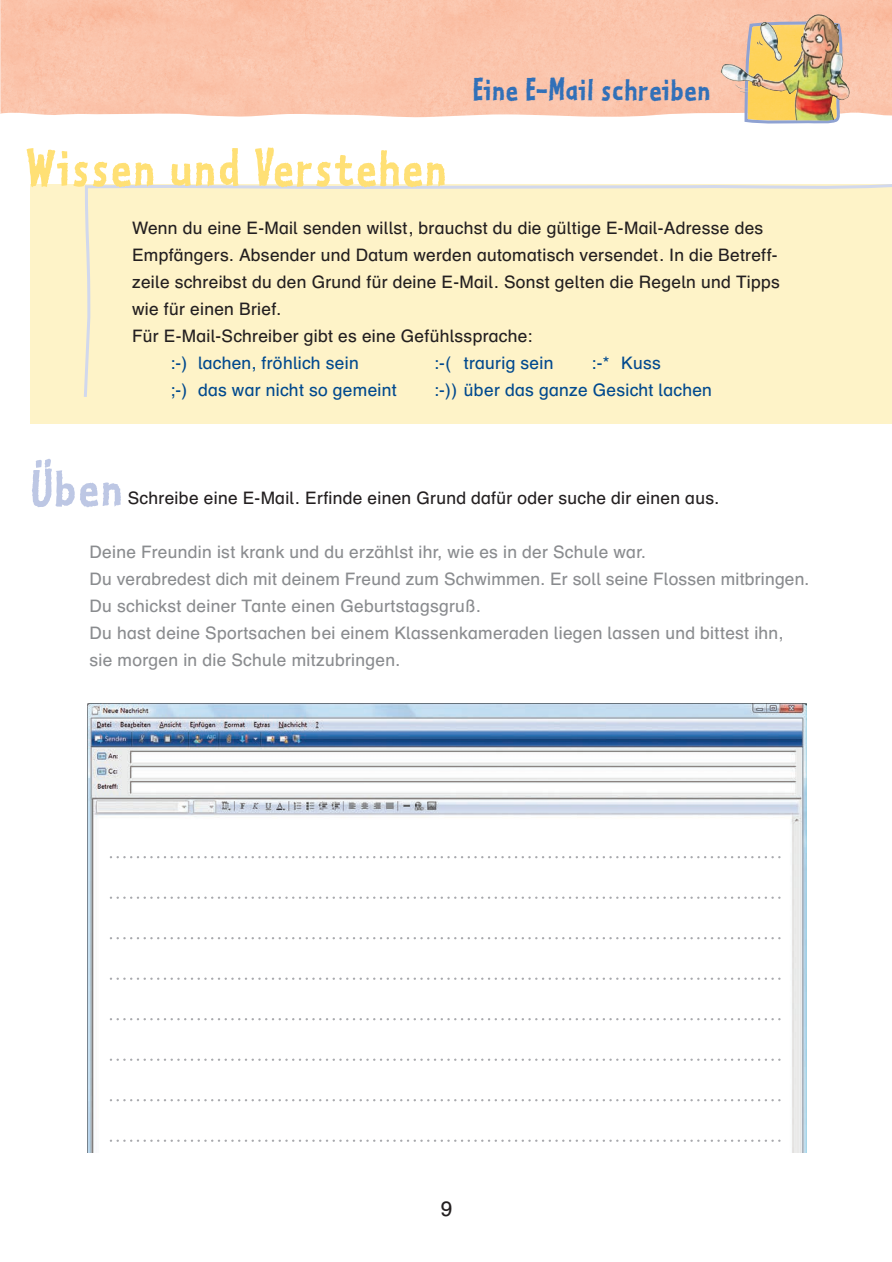
<style>
.page{position:relative;width:892px;height:1262px;background:#fff}
.page>*{position:absolute;margin:0;border:0;box-sizing:border-box;transform-origin:0 0}
.t1{font:700 55.5px "Kosm Bifab";letter-spacing:.04em;color:#ffe075}
.t2{font:700 55.5px "Kosm Bifab";color:#bdc7e4}
.t3{font:700 33px "Kosm Bifab";letter-spacing:.03em;color:#3170b8}
.t4{font:21px "Schulb Bifab";color:#231f20}
.t5{font:17.25px/27px "Schulb Bifab";letter-spacing:.015em;color:#231f20}
.t6{font:17.25px/27px "Schulb Bifab";letter-spacing:.015em;color:#8a8c8f}
.t7{font:17.25px "Schulb Bifab";letter-spacing:.015em;color:#01498e}
</style>
<div class="page">
<img style="left:1px;top:0;width:891px;height:118px">
<img style="left:0;top:0;width:1px;height:114px">
<img style="left:87px;top:703px;width:720px;height:450px">
<div style="left:30px;top:184px;width:862px;height:239px;background:#fef3c8"></div>
<svg style="left:84px;top:184px;width:808px;height:213px"></svg>
<svg style="left:111px;top:856px;width:672px;height:2px"></svg>
<svg style="left:111px;top:897px;width:672px;height:2px"></svg>
<svg style="left:111px;top:937px;width:672px;height:2px"></svg>
<svg style="left:111px;top:978px;width:672px;height:2px"></svg>
<svg style="left:111px;top:1018px;width:672px;height:2px"></svg>
<svg style="left:111px;top:1059px;width:672px;height:2px"></svg>
<svg style="left:111px;top:1099px;width:672px;height:2px"></svg>
<svg style="left:111px;top:1140px;width:672px;height:2px"></svg>
<img style="left:744px;top:20px;width:102px;height:104px">
<img style="left:768px;top:58px;width:35px;height:24px">
<h1 class="t1" style="left:26px;top:148px;width:422px">Wissen und Verstehen</h1>
<h2 class="t3" style="left:473px;top:78px;width:239px">Eine E-Mail schreiben</h2>
<p class="t5" style="left:132px;top:217px;width:649px">Wenn du eine E-Mail senden willst, brauchst du die gültige E-Mail-Adresse des Empfängers. Absender und Datum werden automatisch versendet. In die Betreff - zeile schreibst du den Grund für deine E-Mail. Sonst gelten die Regeln und Tipps wie für einen Brief.<br>Für E-Mail-Schreiber gibt es eine Gefühlssprache:</p>
<p class="t7" style="left:170px;top:357px;width:190px">:-) lachen, fröhlich sein</p>
<p class="t7" style="left:434px;top:357px;width:121px">:-( traurig sein</p>
<p class="t7" style="left:591px;top:357px;width:71px">:-* Kuss</p>
<p class="t7" style="left:170px;top:384px;width:228px">;-) das war nicht so gemeint</p>
<p class="t7" style="left:434px;top:384px;width:279px">:-)) über das ganze Gesicht lachen</p>
<h1 class="t2" style="left:30px;top:468px;width:94px">Üben</h1>
<p class="t5" style="left:128px;top:486px;width:593px">Schreibe eine E-Mail. Erfinde einen Grund dafür oder suche dir einen aus.</p>
<p class="t6" style="left:90px;top:540px;width:721px">Deine Freundin ist krank und du erzählst ihr, wie es in der Schule war.<br>Du verabredest dich mit deinem Freund zum Schwimmen. Er soll seine Flossen mitbringen.<br>Du schickst deiner Tante einen Geburtstagsgruß.<br>Du hast deine Sportsachen bei einem Klassenkameraden liegen lassen und bittest ihn, sie morgen in die Schule mitzubringen.</p>
<p class="t4" style="left:441px;top:1201px;width:13px">9</p>
</div>
